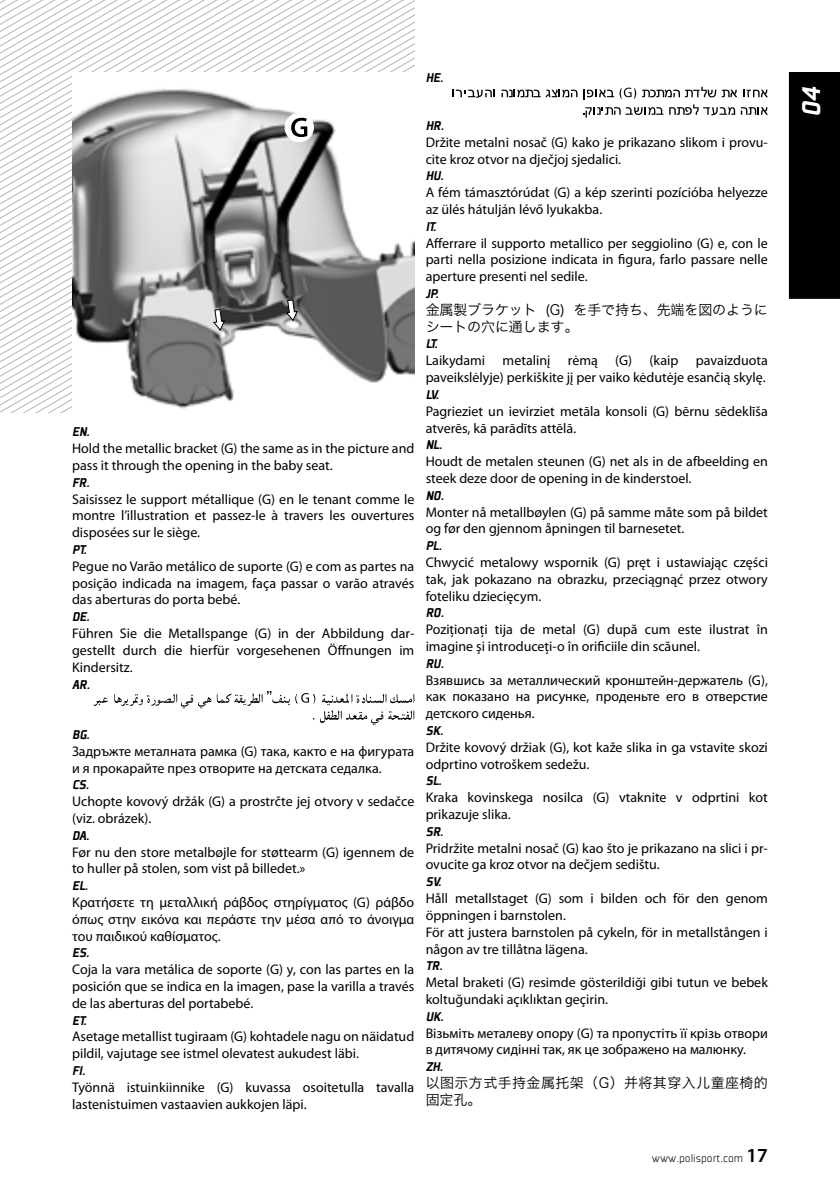
<style>
.page{position:relative;width:840px;height:1191px;background:#fff}
.page>*{position:absolute;margin:0;border:0;box-sizing:border-box;transform-origin:0 0}
.t1{font:28px "Plexes Black Italic Pro";color:#fff}
.t2{font:14px/16.8px "Myriad Pro";color:#000}
.t3{font:14px "Plexes Black Italic Pro";letter-spacing:-.01em;color:#000}
.t4{font:14px/16.8px "Hiragino Sans GB W3";letter-spacing:-.01em;color:#000}
.t5{font:14px/16.8px "Hiragino Sans GB W3";letter-spacing:.03em;color:#000}
.t6{font:12px "Plexes Light Pro";color:#000}
.s1{font-family:"Myriad Pro";font-weight:600;font-size:20px}
</style>
<div class="page">
<div style="left:788px;top:72px;width:51px;height:227px;background:#000"></div>
<svg style="left:217px;top:691px;width:72px;height:15px"></svg>
<svg style="left:114px;top:693px;width:97px;height:15px"></svg>
<svg style="left:93px;top:697px;width:15px;height:9px"></svg>
<svg style="left:295px;top:693px;width:119px;height:32px"></svg>
<svg style="left:452px;top:90px;width:42px;height:8px"></svg>
<svg style="left:501px;top:87px;width:266px;height:31px"></svg>
<svg style="left:0;top:0;width:414px;height:412px"></svg>
<img style="left:72px;top:78px;width:342px;height:334px">
<div style="left:285px;top:113px;width:28px;height:29px;background:#fff;border-radius:50%"></div>
<div style="left:284px;top:113px;width:30px;height:29px;border:1px solid #fff;border-radius:50%"></div>
<svg style="left:291px;top:118px;width:16px;height:19px"></svg>
<svg style="left:286px;top:299px;width:11px;height:22px"></svg>
<svg style="left:213px;top:309px;width:12px;height:21px"></svg>
<p class="t3" style="left:72px;top:423px;width:19px">EN.</p>
<p class="t2" style="left:72px;top:440px;width:343px">Hold the metallic bracket (G) the same as in the picture and pass it through the opening in the baby seat.</p>
<p class="t3" style="left:72px;top:473px;width:19px">FR.</p>
<p class="t2" style="left:72px;top:490px;width:343px;text-align:justify">Saisissez le support métallique (G) en le tenant comme le montre l’illustration et passez-le à travers les ouvertures disposées sur le siège.</p>
<p class="t3" style="left:72px;top:540px;width:16px">PT.</p>
<p class="t2" style="left:72px;top:557px;width:343px;text-align:justify">Pegue no Varão metálico de suporte (G) e com as partes na posição indicada na imagem, faça passar o varão através das aberturas do porta bebé.</p>
<p class="t3" style="left:72px;top:607px;width:19px">DE.</p>
<p class="t2" style="left:72px;top:625px;width:343px;text-align:justify">Führen Sie die Metallspange (G) in der Abbildung dar&shy;gestellt durch die hierfür vorgesehenen Öffnungen im Kindersitz.</p>
<p class="t3" style="left:72px;top:675px;width:19px">AR.</p>
<p class="t3" style="left:72px;top:725px;width:19px">BG.</p>
<p class="t2" style="left:72px;top:742px;width:343px">Задръжте металната рамка (G) така, както е на фигурата и я прокарайте през отворите на детската седалка.</p>
<p class="t3" style="left:72px;top:775px;width:18px">CS.</p>
<p class="t2" style="left:72px;top:793px;width:343px">Uchopte kovový držák (G) a prostrčte jej otvory v sedačce (viz. obrázek).</p>
<p class="t3" style="left:72px;top:826px;width:19px">DA.</p>
<p class="t2" style="left:72px;top:843px;width:343px">Før nu den store metalbøjle for støttearm (G) igennem de to huller på stolen, som vist på billedet.»</p>
<p class="t3" style="left:72px;top:876px;width:18px">EL.</p>
<p class="t2" style="left:72px;top:893px;width:343px;text-align:justify">Κρατήσετε τη μεταλλική ράβδος στηρίγματος (G) ράβδο όπως στην εικόνα και περάστε την μέσα από το άνοιγμα του παιδικού καθίσματος.</p>
<p class="t3" style="left:72px;top:943px;width:19px">ES.</p>
<p class="t2" style="left:72px;top:961px;width:343px;text-align:justify">Coja la vara metálica de soporte (G) y, con las partes en la posición que se indica en la imagen, pase la varilla a través de las aberturas del portabebé.</p>
<p class="t3" style="left:72px;top:1011px;width:16px">ET.</p>
<p class="t2" style="left:72px;top:1028px;width:343px">Asetage metallist tugiraam (G) kohtadele nagu on näidatud pildil, vajutage see istmel olevatest aukudest läbi.</p>
<p class="t3" style="left:72px;top:1061px;width:15px">FI.</p>
<p class="t2" style="left:72px;top:1078px;width:343px">Työnnä istuinkiinnike (G) kuvassa osoitetulla tavalla lastenistuimen vastaavien aukkojen läpi.</p>
<p class="t3" style="left:425px;top:68px;width:19px">HE.</p>
<p class="t3" style="left:425px;top:116px;width:20px">HR.</p>
<p class="t2" style="left:425px;top:133px;width:343px">Držite metalni nosač (G) kako je prikazano slikom i provu&shy;cite kroz otvor na dječjoj sjedalici.</p>
<p class="t3" style="left:425px;top:167px;width:20px">HU.</p>
<p class="t2" style="left:425px;top:184px;width:343px">A fém támasztórúdat (G) a kép szerinti pozícióba helyezze az ülés hátulján lévő lyukakba.</p>
<p class="t3" style="left:425px;top:217px;width:12px">IT.</p>
<p class="t2" style="left:425px;top:234px;width:343px;text-align:justify">Afferrare il supporto metallico per seggiolino (G) e, con le parti nella posizione indicata in figura, farlo passare nelle aperture presenti nel sedile.</p>
<p class="t3" style="left:425px;top:284px;width:15px">JP.</p>
<p class="t4" style="left:425px;top:301px;width:343px">金属製ブラケット (G) を手で持ち、先端を図のようにシートの穴に通します。</p>
<p class="t3" style="left:425px;top:335px;width:14px">LT.</p>
<p class="t2" style="left:425px;top:352px;width:343px">Laikydami metalinį rėmą (G) (kaip pavaizduota paveikslėlyje) perkiškite jį per vaiko kėdutėje esančią skylę.</p>
<p class="t3" style="left:425px;top:385px;width:15px">LV.</p>
<p class="t2" style="left:425px;top:402px;width:343px">Pagrieziet un ievirziet metāla konsoli (G) bērnu sēdeklīša atverēs, kā parādīts attēlā.</p>
<p class="t3" style="left:425px;top:436px;width:18px">NL.</p>
<p class="t2" style="left:425px;top:453px;width:343px">Houdt de metalen steunen (G) net als in de afbeelding en steek deze door de opening in de kinderstoel.</p>
<p class="t3" style="left:425px;top:486px;width:20px">NO.</p>
<p class="t2" style="left:425px;top:503px;width:343px">Monter nå metallbøylen (G) på samme måte som på bildet og før den gjennom åpningen til barnesetet.</p>
<p class="t3" style="left:425px;top:536px;width:18px">PL.</p>
<p class="t2" style="left:425px;top:553px;width:343px;text-align:justify">Chwycić metalowy wspornik (G) pręt i ustawiając części tak, jak pokazano na obrazku, przeciągnąć przez otwory foteliku dziecięcym.</p>
<p class="t3" style="left:425px;top:604px;width:20px">RO.</p>
<p class="t2" style="left:425px;top:621px;width:343px">Poziționați tija de metal (G) după cum este ilustrat în imagine şi introduceţi-o în orificiile din scăunel.</p>
<p class="t3" style="left:425px;top:654px;width:20px">RU.</p>
<p class="t2" style="left:425px;top:671px;width:343px;text-align:justify">Взявшись за металлический кронштейн-держатель (G), как показано на рисунке, проденьте его в отверстие детского сиденья.</p>
<p class="t3" style="left:425px;top:721px;width:19px">SK.</p>
<p class="t2" style="left:425px;top:738px;width:343px">Držite kovový držiak (G), kot kaže slika in ga vstavite skozi odprtino votroškem sedežu.</p>
<p class="t3" style="left:425px;top:772px;width:18px">SL.</p>
<p class="t2" style="left:425px;top:789px;width:343px">Kraka kovinskega nosilca (G) vtaknite v odprtini kot prikazuje slika.</p>
<p class="t3" style="left:425px;top:822px;width:19px">SR.</p>
<p class="t2" style="left:425px;top:839px;width:343px">Pridržite metalni nosač (G) kao što je prikazano na slici i pr&shy;ovucite ga kroz otvor na dečjem sedištu.</p>
<p class="t3" style="left:425px;top:872px;width:17px">SV.</p>
<p class="t2" style="left:425px;top:889px;width:343px">Håll metallstaget (G) som i bilden och för den genom öppningen i barnstolen.<br>För att justera barnstolen på cykeln, för in metallstången i någon av tre tillåtna lägena.</p>
<p class="t3" style="left:425px;top:956px;width:18px">TR.</p>
<p class="t2" style="left:425px;top:973px;width:343px">Metal braketi (G) resimde gösterildiği gibi tutun ve bebek koltuğundaki açıklıktan geçirin.</p>
<p class="t3" style="left:425px;top:1007px;width:19px">UK.</p>
<p class="t2" style="left:425px;top:1024px;width:343px">Візьміть металеву опору (G) та пропустіть її крізь отвори в дитячому сидінні так, як це зображено на малюнку.</p>
<p class="t3" style="left:425px;top:1057px;width:19px">ZH.</p>
<p class="t5" style="left:425px;top:1074px;width:343px">以图示方式手持金属托架（G）并将其穿入儿童座椅的固定孔。</p>
<p class="t6" style="left:651px;top:1150px;width:117px">www.polisport.com <span class="s1">17</span></p>
<h1 class="t1" style="left:792px;top:117px;width:32px;rotate:-90deg">04</h1>
</div>
